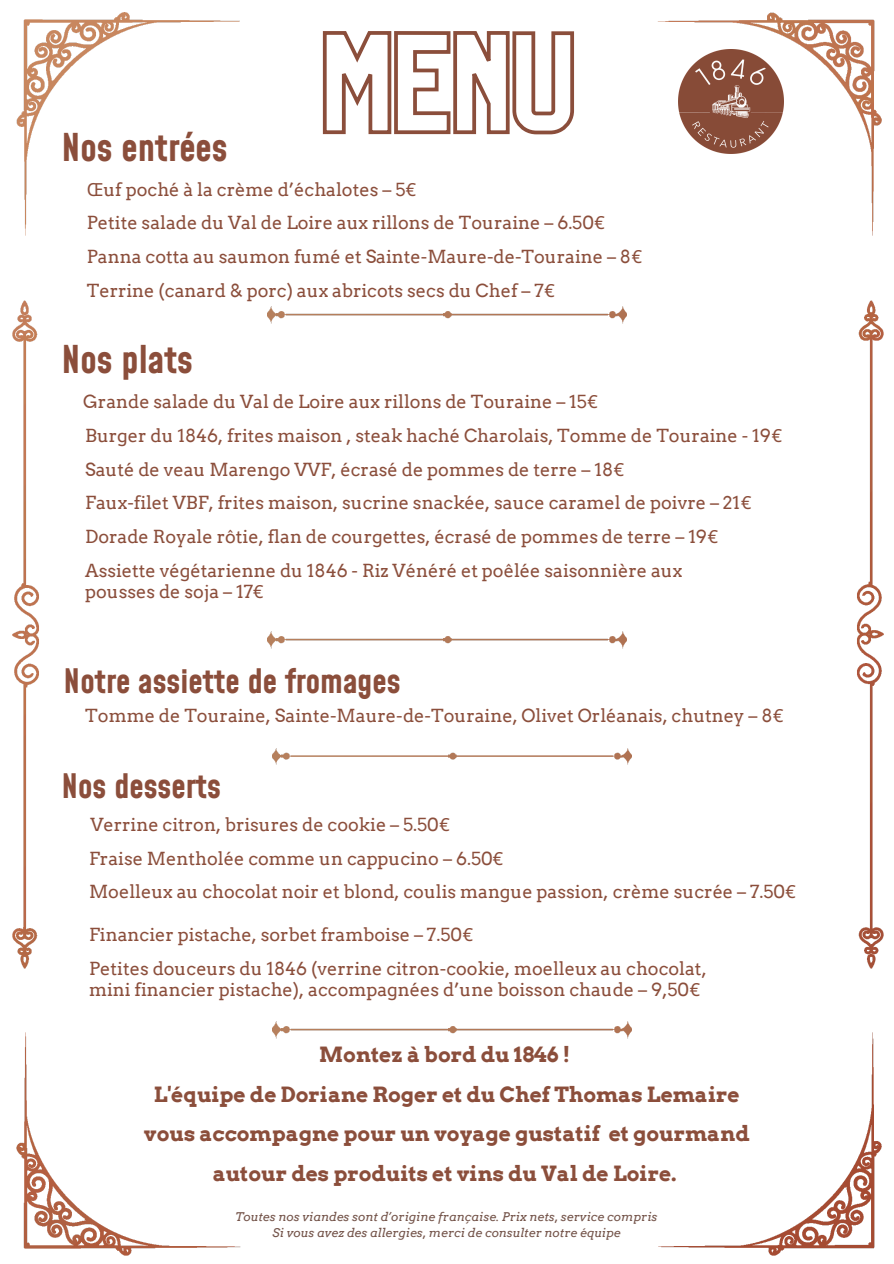
<style>
.page{position:relative;width:894px;height:1264px;background:#fff}
.page>*{position:absolute;margin:0;border:0;box-sizing:border-box;transform-origin:0 0}
.t1{font:700 37.5px "Mohave";color:#8b4e3b}
.t2{font:700 33px "Mohave";color:#8b4e3b}
.t3{font:700 21px/39.5px "Arvo";color:#8b4e3b;text-align:center}
.t4{font:18px/33.8px "Arvo";color:#8b4e3b}
.t5{font:italic 12px "Arvo";color:#74544a}
.s1{font-family:"Noto Sans"}
</style>
<div class="page">
<img style="left:13px;top:12px;width:870px;height:1243px">
<img style="left:678px;top:49px;width:105px;height:105px">
<img style="left:267px;top:631px;width:359px;height:17px">
<img style="left:272px;top:748px;width:359px;height:17px">
<img style="left:267px;top:306px;width:359px;height:17px">
<img style="left:272px;top:1021px;width:359px;height:17px">
<svg style="left:321px;top:28px;width:254px;height:109px"></svg>
<p class="t1" style="left:61px;top:124px;width:168px">Nos entrées</p>
<p class="t4" style="left:87px;top:172px;width:556px"><span class="s1">Œ</span>uf poché à la crème d’échalotes – 5<span class="s1">€<br></span>Petite salade du Val de Loire aux rillons de Touraine – 6.50<span class="s1">€ </span>Panna cotta au saumon fumé et Sainte-Maure-de-Touraine – 8<span class="s1">€ </span>Terrine (canard &amp; porc) aux abricots secs du Chef – 7<span class="s1">€</span></p>
<p class="t1" style="left:61px;top:336px;width:133px">Nos plats</p>
<p class="t4" style="left:83px;top:385px;width:700px">Grande salade du Val de Loire aux rillons de Touraine – 15<span class="s1">€<br></span>Burger du 1846, frites maison , steak haché Charolais, Tomme de Touraine - 19<span class="s1">€ </span>Sauté de veau Marengo VVF, écrasé de pommes de terre – 18<span class="s1">€<br></span>Faux-filet VBF, frites maison, sucrine snackée, sauce caramel de poivre – 21<span class="s1">€ </span>Dorade Royale rôtie, flan de courgettes, écrasé de pommes de terre – 19<span class="s1">€ </span>Assiette végétarienne du 1846 - Riz Vénéré et poêlée saisonnière aux</p>
<p class="t4" style="left:85px;top:575px;width:180px">pousses de soja – 17<span class="s1">€</span></p>
<h4 class="t2" style="left:64px;top:660px;width:338px">Notre assiette de fromages</h4>
<h4 class="t4" style="left:85px;top:699px;width:699px">Tomme de Touraine, Sainte-Maure-de-Touraine, Olivet Orléanais, chutney – 8<span class="s1">€</span></h4>
<p class="t2" style="left:61px;top:765px;width:161px">Nos desserts</p>
<p class="t4" style="left:89px;top:807px;width:708px">Verrine citron, brisures de cookie – 5.50<span class="s1">€<br></span>Fraise Mentholée comme un cappucino – 6.50<span class="s1">€<br></span>Moelleux au chocolat noir et blond, coulis mangue passion, crème sucrée – 7.50<span class="s1">€</span></p>
<h2 class="t4" style="left:89px;top:918px;width:619px">Financier pistache, sorbet framboise – 7.50<span class="s1">€<br></span>Petites douceurs du 1846 (verrine citron-cookie, moelleux au chocolat,</h2>
<h2 class="t4" style="left:89px;top:973px;width:612px">mini financier pistache), accompagnées d’une boisson chaude – 9,50<span class="s1">€</span></h2>
<p class="t3" style="left:144px;top:1035px;width:607px">Montez à bord du 1846 !<br>L'équipe de Doriane Roger et du Chef Thomas Lemaire vous accompagne pour un voyage gustatif et gourmand autour des produits et vins du Val de Loire.</p>
<p class="t5" style="left:235px;top:1209px;width:423px">Toutes nos viandes sont d’origine française. Prix nets, service compris</p>
<p class="t5" style="left:272px;top:1225px;width:350px">Si vous avez des allergies, merci de consulter notre équipe</p>
</div>
